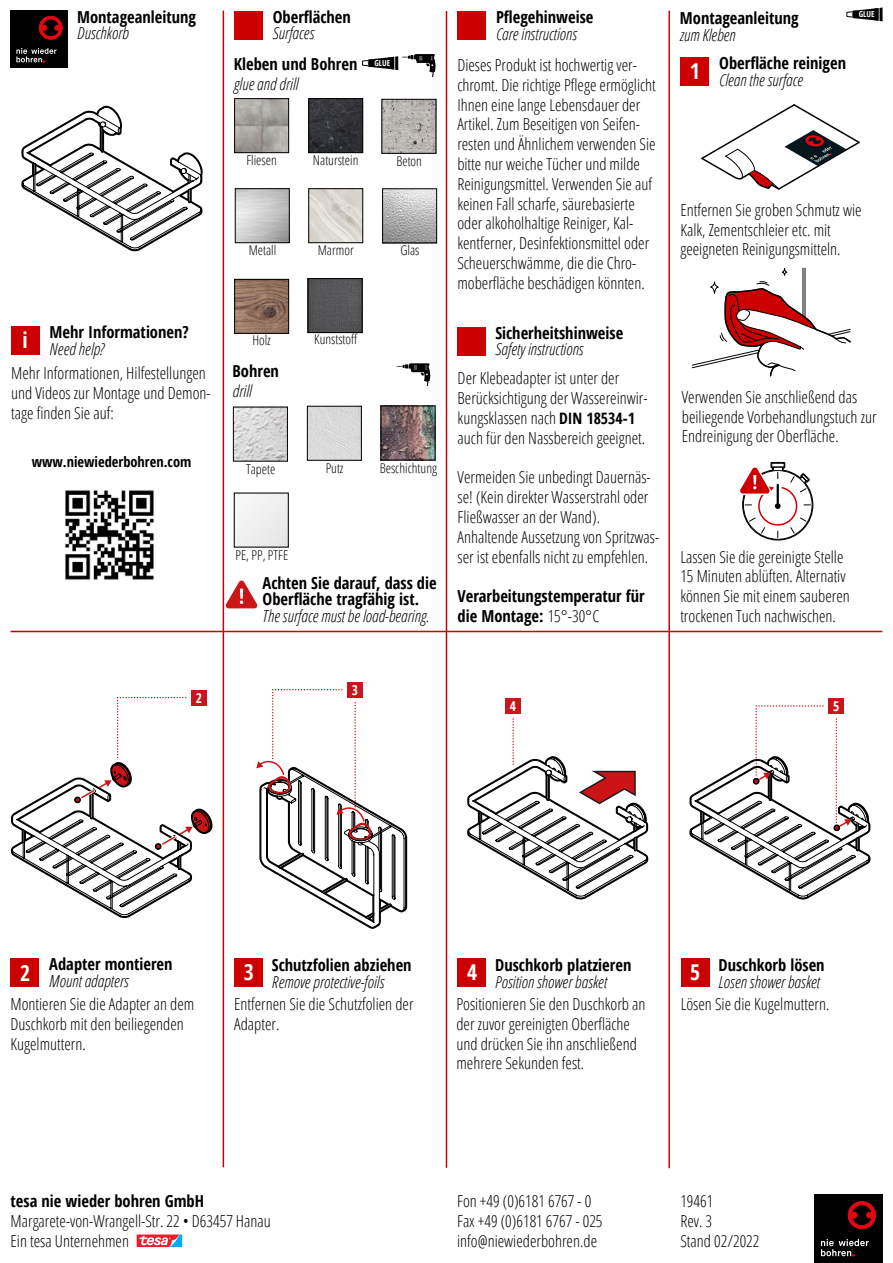
<style>
.page{position:relative;width:893px;height:1263px;background:#fff}
.page>*{position:absolute;margin:0;border:0;box-sizing:border-box;transform-origin:0 0}
.t1{font:700 condensed 21.9px "Open Sans";color:#fff}
.t2{font:300 condensed 16.5px/19.8px "Open Sans";color:#000}
.t3{font:700 condensed 16.5px/19.8px "Open Sans";color:#000}
.t4{font:italic 300 condensed 16.5px "Open Sans";color:#000}
.t5{font:700 condensed 14.4px "Open Sans";color:#000}
.t6{font:300 condensed 13.5px "Open Sans";color:#000}
.t7{font:700 condensed 13.5px "Open Sans";color:#fff}
.t8{font:700 condensed 8.25px "Open Sans";color:#fff}
.s1{font-weight:700;font-size:15.75px}
.s2{font-weight:300}
</style>
<div class="page">
<div style="left:814px;top:1195px;width:68px;height:68px;background:#000"></div>
<svg style="left:821px;top:1239px;width:48px;height:17px"></svg>
<svg style="left:848px;top:1201px;width:28px;height:28px"></svg>
<svg style="left:136px;top:1234px;width:47px;height:14px"></svg>
<hr style="left:223px;top:11px;width:1px;height:1156px;background:#c00">
<div style="left:11px;top:11px;width:57px;height:57px;background:#000"></div>
<svg style="left:16px;top:48px;width:41px;height:14px"></svg>
<svg style="left:39px;top:16px;width:23px;height:23px"></svg>
<div style="left:11px;top:326px;width:28px;height:29px;background:#c00"></div>
<hr style="left:11px;top:631px;width:871px;height:1px;background:#c00">
<div style="left:11px;top:958px;width:28px;height:29px;background:#c00"></div>
<div style="left:681px;top:958px;width:28px;height:29px;background:#c00"></div>
<div style="left:457px;top:958px;width:29px;height:29px;background:#c00"></div>
<div style="left:191px;top:690px;width:16px;height:16px;background:#ca151c"></div>
<div style="left:828px;top:698px;width:16px;height:16px;background:#ca151c"></div>
<div style="left:505px;top:698px;width:16px;height:16px;background:#ca151c"></div>
<svg style="left:21px;top:106px;width:182px;height:145px"></svg>
<svg style="left:11px;top:697px;width:202px;height:221px"></svg>
<div style="left:234px;top:958px;width:29px;height:29px;background:#c00"></div>
<div style="left:347px;top:682px;width:16px;height:16px;background:#ca151c"></div>
<svg style="left:256px;top:689px;width:151px;height:240px"></svg>
<svg style="left:467px;top:719px;width:181px;height:180px"></svg>
<svg style="left:689px;top:705px;width:181px;height:194px"></svg>
<hr style="left:668px;top:11px;width:2px;height:1157px;background:#c00">
<hr style="left:446px;top:11px;width:1px;height:1157px;background:#c00">
<div style="left:680px;top:57px;width:29px;height:29px;background:#c00"></div>
<svg style="left:692px;top:268px;width:159px;height:109px"></svg>
<hr style="left:805px;top:268px;width:1px;height:50px;background:#020203">
<hr style="left:803px;top:268px;width:1px;height:48px;background:#020203">
<svg style="left:740px;top:462px;width:73px;height:78px"></svg>
<svg style="left:701px;top:104px;width:159px;height:86px"></svg>
<div style="left:457px;top:11px;width:29px;height:29px;background:#c00"></div>
<div style="left:457px;top:327px;width:29px;height:28px;background:#c00"></div>
<img style="left:65px;top:490px;width:89px;height:90px">
<div style="left:234px;top:11px;width:29px;height:28px;background:#c00"></div>
<img style="left:235px;top:409px;width:51px;height:50px">
<div style="left:233px;top:407px;width:55px;height:54px;border:1px solid #000"></div>
<img style="left:236px;top:100px;width:51px;height:51px">
<div style="left:234px;top:98px;width:55px;height:55px;border:1px solid #000"></div>
<img style="left:384px;top:101px;width:50px;height:51px">
<div style="left:382px;top:99px;width:54px;height:55px;border:1px solid #000"></div>
<img style="left:310px;top:100px;width:51px;height:51px">
<div style="left:308px;top:98px;width:55px;height:55px;border:1px solid #000"></div>
<div style="left:235px;top:188px;width:54px;height:55px;border:1px solid #000"></div>
<img style="left:309px;top:408px;width:51px;height:50px">
<div style="left:307px;top:406px;width:55px;height:54px;border:1px solid #000"></div>
<img style="left:310px;top:190px;width:51px;height:51px">
<div style="left:308px;top:188px;width:55px;height:55px;border:1px solid #000"></div>
<img style="left:383px;top:408px;width:50px;height:50px">
<div style="left:381px;top:406px;width:54px;height:54px;border:1px solid #000"></div>
<img style="left:384px;top:191px;width:51px;height:50px">
<div style="left:382px;top:189px;width:55px;height:54px;border:1px solid #000"></div>
<div style="left:234px;top:493px;width:54px;height:54px;background:#f0f0f0"></div>
<img style="left:236px;top:281px;width:51px;height:51px">
<div style="left:234px;top:279px;width:55px;height:55px;border:1px solid #000"></div>
<img style="left:310px;top:280px;width:50px;height:51px">
<div style="left:308px;top:278px;width:54px;height:55px;border:1px solid #000"></div>
<svg style="left:225px;top:580px;width:33px;height:28px"></svg>
<svg style="left:362px;top:54px;width:74px;height:22px"></svg>
<svg style="left:396px;top:363px;width:35px;height:22px"></svg>
<svg style="left:847px;top:7px;width:36px;height:14px"></svg>
<p class="t3" style="left:77px;top:6px;width:120px">Montageanleitung</p>
<p class="t4" style="left:77px;top:22px;width:53px">Duschkorb</p>
<p class="t3" style="left:50px;top:322px;width:141px">Mehr Informationen?</p>
<p class="t4" style="left:50px;top:338px;width:56px">Need help?</p>
<h1 class="t1" style="left:23px;top:325px;width:7px">i</h1>
<p class="t2" style="left:11px;top:362px;width:201px">Mehr Informationen, Hilfestellungen und Videos zur Montage und Demon&shy;tage finden Sie auf:</p>
<p class="t5" style="left:32px;top:451px;width:161px">www.niewiederbohren.com</p>
<p class="t3" style="left:273px;top:6px;width:80px">Oberflächen</p>
<p class="t4" style="left:273px;top:22px;width:43px">Surfaces</p>
<p class="t3" style="left:234px;top:54px;width:125px">Kleben und Bohren</p>
<p class="t4" style="left:234px;top:73px;width:66px">glue and drill</p>
<p class="t8" style="left:374px;top:57px;width:17px">GLUE</p>
<p class="t6" style="left:246px;top:151px;width:32px">Fliesen</p>
<p class="t6" style="left:396px;top:152px;width:27px">Beton</p>
<p class="t6" style="left:313px;top:151px;width:47px">Naturstein</p>
<p class="t6" style="left:249px;top:241px;width:29px">Metall</p>
<p class="t6" style="left:318px;top:241px;width:37px">Marmor</p>
<p class="t6" style="left:400px;top:241px;width:21px">Glas</p>
<p class="t6" style="left:252px;top:331px;width:20px">Holz</p>
<p class="t6" style="left:314px;top:330px;width:45px">Kunststoff</p>
<p class="t3" style="left:233px;top:360px;width:48px">Bohren</p>
<p class="t4" style="left:233px;top:379px;width:21px">drill</p>
<p class="t6" style="left:246px;top:459px;width:31px">Tapete</p>
<p class="t6" style="left:326px;top:459px;width:19px">Putz</p>
<p class="t6" style="left:380px;top:459px;width:59px">Beschichtung</p>
<p class="t6" style="left:236px;top:545px;width:54px">PE, PP, PTFE</p>
<p class="t3" style="left:263px;top:574px;width:176px;line-height:16.5px">Achten Sie darauf, dass die<br>Oberfläche tragfähig ist.</p>
<p class="t4" style="left:263px;top:605px;width:168px">The surface must be load-bearing.</p>
<p class="t3" style="left:496px;top:7px;width:99px">Pflegehinweise</p>
<p class="t4" style="left:496px;top:23px;width:82px">Care instructions</p>
<p class="t2" style="left:457px;top:55px;width:200px">Dieses Produkt ist hochwertig ver&shy;chromt. Die richtige Pflege ermöglicht Ihnen eine lange Lebensdauer der Artikel. Zum Beseitigen von Seifen&shy;resten und Ähnlichem verwenden Sie bitte nur weiche Tücher und milde Reinigungsmittel. Verwenden Sie auf keinen Fall scharfe, säurebasierte oder alkoholhaltige Reiniger, Kal&shy;kentferner, Desinfektionsmittel oder Scheuerschwämme, die die Chro&shy;moberfläche beschädigen könnten.</p>
<p class="t3" style="left:495px;top:322px;width:129px">Sicherheitshinweise</p>
<p class="t4" style="left:495px;top:338px;width:90px">Safety instructions</p>
<p class="t2" style="left:458px;top:368px;width:191px">Der Klebeadapter ist unter der Berücksichtigung der Wassereinwir&shy;kungsklassen nach <span class="s1">DIN 18534-1 </span>auch für den Nassbereich geeignet.</p>
<p class="t2" style="left:458px;top:467px;width:203px">Vermeiden Sie unbedingt Dauernäs&shy;se! (Kein direkter Wasserstrahl oder Fließwasser an der Wand).<br>Anhaltende Aussetzung von Spritzwas&shy;ser ist ebenfalls nicht zu empfehlen.</p>
<p class="t3" style="left:458px;top:586px;width:189px">Verarbeitungstemperatur für die Montage: <span class="s2">15°-30°C</span></p>
<p class="t3" style="left:680px;top:8px;width:120px">Montageanleitung</p>
<p class="t4" style="left:680px;top:23px;width:57px">zum Kleben</p>
<h1 class="t1" style="left:690px;top:56px;width:12px">1</h1>
<p class="t3" style="left:719px;top:53px;width:128px">Oberfläche reinigen</p>
<p class="t4" style="left:719px;top:69px;width:85px">Clean the surface</p>
<p class="t8" style="left:859px;top:9px;width:17px">GLUE</p>
<p class="t2" style="left:680px;top:199px;width:183px">Entfernen Sie groben Schmutz wie<br>Kalk, Zementschleier etc. mit geeigneten Reinigungsmitteln.</p>
<p class="t2" style="left:682px;top:386px;width:196px">Verwenden Sie anschließend das beiliegende Vorbehandlungstuch zur<br>Endreinigung der Oberfläche.</p>
<p class="t2" style="left:680px;top:546px;width:171px">Lassen Sie die gereinigte Stelle<br>15 Minuten ablüften. Alternativ können Sie mit einem sauberen trockenen Tuch nachwischen.</p>
<p class="t7" style="left:196px;top:688px;width:8px">2</p>
<p class="t7" style="left:352px;top:680px;width:8px">3</p>
<p class="t7" style="left:510px;top:697px;width:8px">4</p>
<p class="t7" style="left:833px;top:697px;width:8px">5</p>
<p class="t3" style="left:49px;top:954px;width:125px">Adapter montieren</p>
<p class="t4" style="left:49px;top:970px;width:81px">Mount adapters</p>
<p class="t3" style="left:272px;top:955px;width:141px">Schutzfolien abziehen</p>
<p class="t4" style="left:272px;top:970px;width:114px">Remove protective-foils</p>
<p class="t3" style="left:495px;top:955px;width:138px">Duschkorb platzieren</p>
<p class="t4" style="left:495px;top:970px;width:113px">Position shower basket</p>
<p class="t3" style="left:718px;top:955px;width:108px">Duschkorb lösen</p>
<p class="t4" style="left:718px;top:970px;width:103px">Losen shower basket</p>
<h1 class="t1" style="left:244px;top:957px;width:12px">3</h1>
<p class="t2" style="left:234px;top:993px;width:181px">Entfernen Sie die Schutzfolien der<br>Adapter.</p>
<h1 class="t1" style="left:20px;top:957px;width:12px">2</h1>
<h1 class="t1" style="left:467px;top:957px;width:12px">4</h1>
<h1 class="t1" style="left:690px;top:957px;width:12px">5</h1>
<p class="t2" style="left:11px;top:994px;width:185px">Montieren Sie die Adapter an dem<br>Duschkorb mit den beiliegenden<br>Kugelmuttern.</p>
<p class="t2" style="left:456px;top:993px;width:191px">Positionieren Sie den Duschkorb an</p>
<p class="t2" style="left:681px;top:993px;width:150px">Lösen Sie die Kugelmuttern.</p>
<p class="t2" style="left:456px;top:1013px;width:182px">der zuvor gereinigten Oberfläche und drücken Sie ihn anschließend mehrere Sekunden fest.</p>
<p class="t3" style="left:11px;top:1191px;width:195px">tesa nie wieder bohren GmbH</p>
<p class="t2" style="left:11px;top:1211px;width:262px">Margarete-von-Wrangell-Str. 22 • D63457 Hanau<br>Ein tesa Unternehmen</p>
<p class="t2" style="left:457px;top:1191px;width:147px">Fon +49 (0)6181 6767 - 0<br>Fax +49 (0)6181 6767 - 025 info@niewiederbohren.de</p>
<p class="t2" style="left:680px;top:1191px;width:81px">19461<br>Rev. 3<br>Stand 02/2022</p>
</div>
